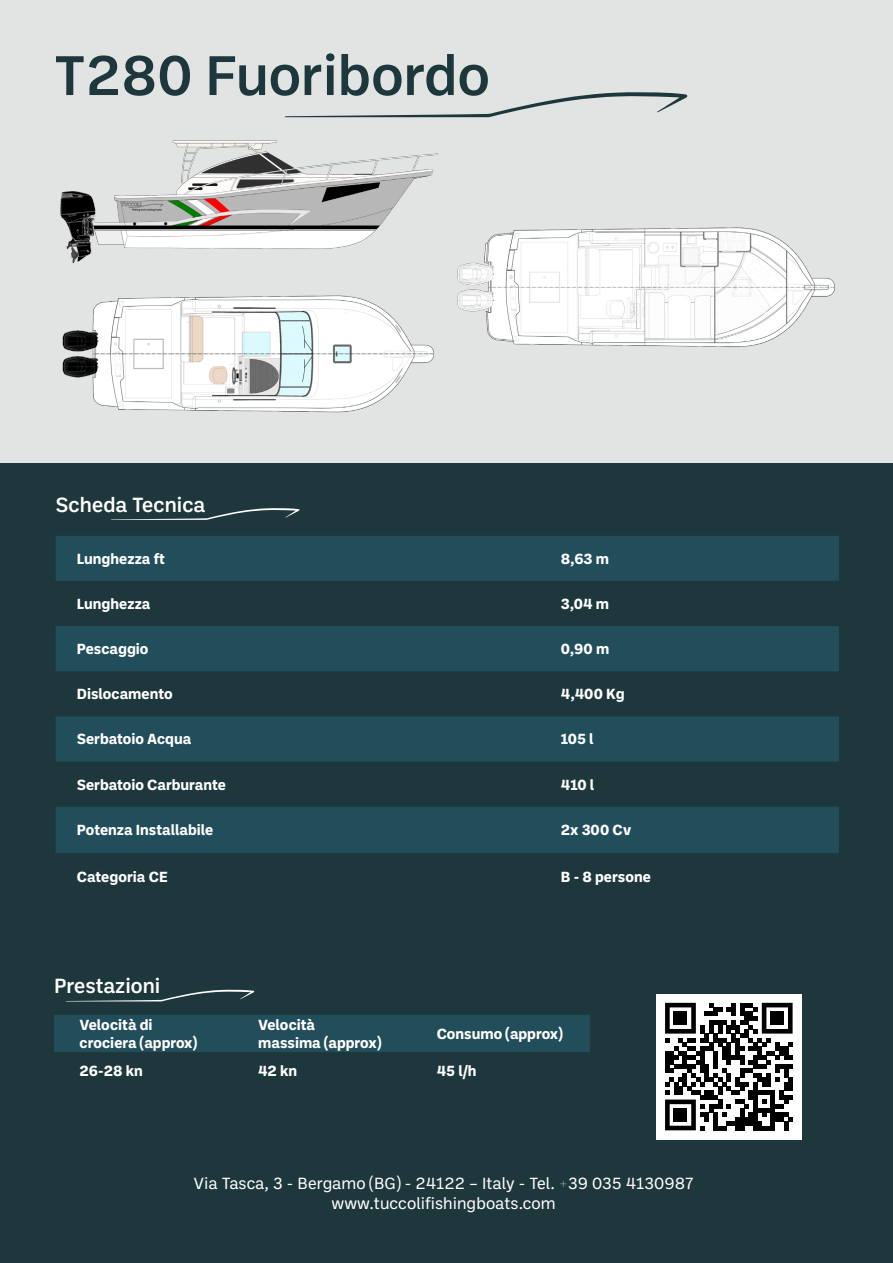
<style>
.page{position:relative;width:893px;height:1263px;background:#fff}
.page>*{position:absolute;margin:0;border:0;box-sizing:border-box;transform-origin:0 0}
.t1{font:500 57px "Ballinger";color:#1e373d}
.t2{font:500 21px "Ballinger";color:#fff}
.t3{font:16.5px "Ballinger";color:#fff}
.t4{font:700 15px "Ballinger";color:#fff}
.s1{font-weight:100}
</style>
<div class="page">
<div style="left:0;top:0;width:893px;height:898px;background:#e2e3e3"></div>
<div style="left:0;top:463px;width:893px;height:800px;background:#1e373d"></div>
<svg style="left:73px;top:989px;width:181px;height:12px"></svg>
<div style="left:54px;top:1015px;width:536px;height:37px;background:#224e5b"></div>
<svg style="left:111px;top:508px;width:188px;height:12px"></svg>
<svg style="left:285px;top:92px;width:402px;height:25px"></svg>
<div style="left:56px;top:536px;width:783px;height:45px;background:#224e5b"></div>
<svg style="left:56px;top:626px;width:783px;height:227px;fill:#224e5b"></svg>
<img style="left:60px;top:140px;width:378px;height:273px">
<img style="left:457px;top:227px;width:378px;height:121px">
<div style="left:656px;top:994px;width:145px;height:145px;background:#fff"></div>
<svg style="left:665px;top:1003px;width:128px;height:127px"></svg>
<div style="left:674px;top:1011px;width:13px;height:14px;background:#000"></div>
<div style="left:771px;top:1011px;width:13px;height:14px;background:#000"></div>
<div style="left:674px;top:1108px;width:13px;height:13px;background:#000"></div>
<p class="t1" style="left:54px;top:36px;width:437px">T280 Fuoribordo</p>
<p class="t2" style="left:56px;top:490px;width:151px">Scheda Tecnica</p>
<p class="t4" style="left:77px;top:548px;width:90px">Lunghezza ft</p>
<p class="t4" style="left:561px;top:548px;width:50px">8,63 m</p>
<p class="t4" style="left:77px;top:593px;width:75px">Lunghezza</p>
<p class="t4" style="left:561px;top:593px;width:50px">3,04 m</p>
<p class="t4" style="left:77px;top:638px;width:73px">Pescaggio</p>
<p class="t4" style="left:561px;top:638px;width:50px">0,90 m</p>
<p class="t4" style="left:77px;top:684px;width:97px">Dislocamento</p>
<p class="t4" style="left:561px;top:684px;width:66px">4,400 Kg</p>
<p class="t4" style="left:77px;top:729px;width:116px">Serbatoio Acqua</p>
<p class="t4" style="left:561px;top:729px;width:34px">105 l</p>
<p class="t4" style="left:77px;top:774px;width:151px">Serbatoio Carburante</p>
<p class="t4" style="left:561px;top:774px;width:35px">410 l</p>
<p class="t4" style="left:77px;top:820px;width:138px">Potenza Installabile</p>
<p class="t4" style="left:561px;top:820px;width:72px">2x 300 Cv</p>
<p class="t4" style="left:77px;top:866px;width:93px">Categoria CE</p>
<p class="t4" style="left:561px;top:866px;width:92px">B - 8 persone</p>
<p class="t2" style="left:54px;top:971px;width:108px">Prestazioni</p>
<p class="t4" style="left:80px;top:1014px;width:75px">Velocità di</p>
<p class="t4" style="left:80px;top:1032px;width:119px">crociera (approx)</p>
<p class="t4" style="left:258px;top:1014px;width:59px">Velocità</p>
<p class="t4" style="left:258px;top:1032px;width:125px">massima (approx)</p>
<p class="t4" style="left:437px;top:1023px;width:128px">Consumo (approx)</p>
<p class="t4" style="left:80px;top:1060px;width:65px">26-28 kn</p>
<p class="t4" style="left:258px;top:1060px;width:41px">42 kn</p>
<p class="t4" style="left:437px;top:1060px;width:41px">45 l/h</p>
<p class="t3" style="left:193px;top:1172px;width:502px">Via Tasca, 3 - Bergamo (BG) - 24122 – Italy - Tel. <span class="s1">+</span>39 035 4130987</p>
<p class="t3" style="left:332px;top:1192px;width:226px">www.tuccolifishingboats.com</p>
</div>
